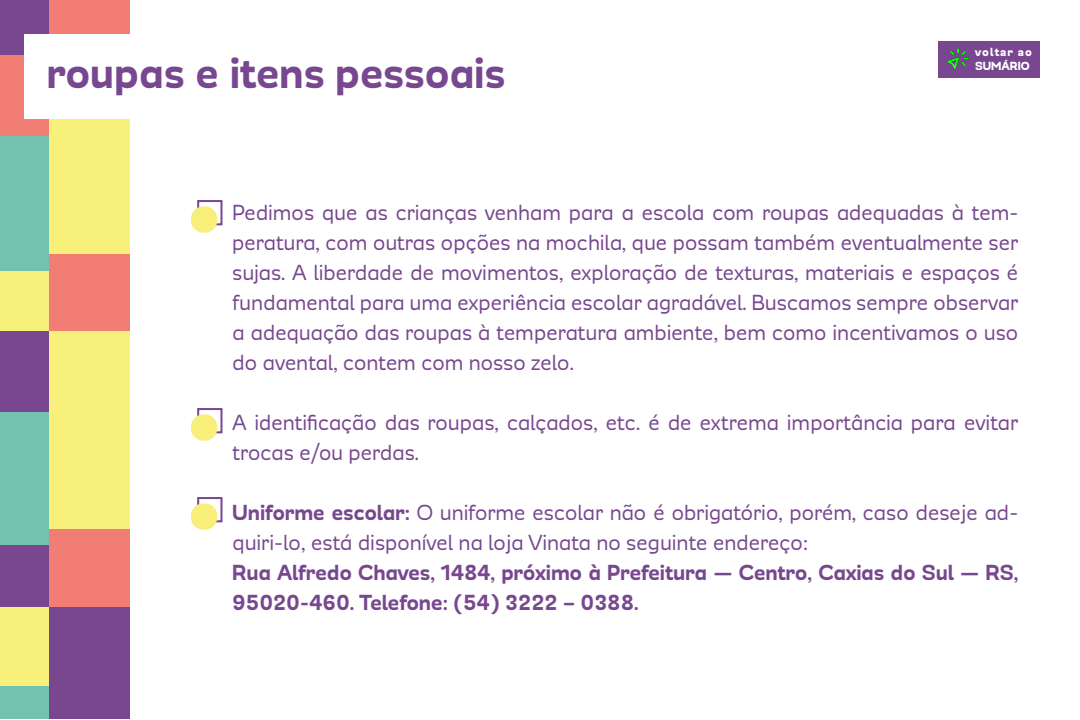
<style>
.page{position:relative;width:1080px;height:720px;background:#fff}
.page>*{position:absolute;margin:0;border:0;box-sizing:border-box;transform-origin:0 0}
.t1{font:800 50px "Modernica";letter-spacing:-.01em;color:#77478f}
.t2{font:25px/30px "Modernica";letter-spacing:-.015em;color:#77478f}
.t3{font:800 25px/30px "Modernica";letter-spacing:-.01em;color:#77478f}
.t4{font:900 13.5px/14px "Modernica";letter-spacing:.04em;color:#fff}
.s1{font-weight:800}
</style>
<div class="page">
<div style="left:49px;top:55px;width:81px;height:199px;background:#f7f07a"></div>
<div style="left:49px;top:0;width:81px;height:55px;background:#f27d75"></div>
<div style="left:0;top:135px;width:49px;height:136px;background:#73c2b0"></div>
<div style="left:0;top:0;width:49px;height:55px;background:#78478f"></div>
<div style="left:0;top:55px;width:49px;height:80px;background:#f27d75"></div>
<div style="left:49px;top:254px;width:81px;height:77px;background:#f27d75"></div>
<div style="left:0;top:271px;width:49px;height:60px;background:#f7f07a"></div>
<div style="left:49px;top:331px;width:81px;height:199px;background:#f7f07a"></div>
<div style="left:0;top:331px;width:49px;height:82px;background:#78478f"></div>
<div style="left:0;top:413px;width:49px;height:133px;background:#73c2b0"></div>
<div style="left:49px;top:530px;width:81px;height:77px;background:#f27d75"></div>
<div style="left:0;top:546px;width:49px;height:61px;background:#78478f"></div>
<div style="left:0;top:607px;width:49px;height:79px;background:#f7f07a"></div>
<div style="left:0;top:686px;width:49px;height:33px;background:#73c2b0"></div>
<div style="left:49px;top:607px;width:81px;height:112px;background:#78478f"></div>
<div style="left:24px;top:34px;width:172px;height:84px;background:#fff"></div>
<div style="left:197px;top:200px;width:25px;height:25px;border:2px solid #77478f"></div>
<div style="left:191px;top:206px;width:26px;height:27px;background:#f7ef7a;border-radius:12px"></div>
<div style="left:197px;top:408px;width:25px;height:25px;border:2px solid #77478f"></div>
<div style="left:191px;top:414px;width:26px;height:27px;background:#f7ef7a;border-radius:12px"></div>
<div style="left:197px;top:497px;width:25px;height:25px;border:2px solid #77478f"></div>
<div style="left:191px;top:503px;width:26px;height:27px;background:#f7ef7a;border-radius:12px"></div>
<div style="left:939px;top:41px;width:101px;height:37px;background:#78478f"></div>
<svg style="left:938px;top:41px;width:31px;height:30px"></svg>
<h1 class="t1" style="left:47px;top:50px;width:461px">roupas e itens pessoais</h1>
<p class="t4" style="left:975px;top:45px;width:59px">voltar ao<br>SUMÁRIO</p>
<p class="t2" style="left:232px;top:199px;width:788px;text-align:justify">Pedimos que as crianças venham para a escola com roupas adequadas à tem&shy;peratura, com outras opções na mochila, que possam também eventualmente ser sujas. A liberdade de movimentos, exploração de texturas, materiais e espaços é fundamental para uma experiência escolar agradável. Buscamos sempre observar a adequação das roupas à temperatura ambiente, bem como incentivamos o uso do avental, contem com nosso zelo.</p>
<p class="t2" style="left:232px;top:409px;width:788px">A identificação das roupas, calçados, etc. é de extrema importância para evitar trocas e/ou perdas.</p>
<p class="t2" style="left:232px;top:499px;width:788px"><span class="s1">Uniforme escolar:</span> O uniforme escolar não é obrigatório, porém, caso deseje ad&shy;quiri-lo, está disponível na loja Vinata no seguinte endereço:</p>
<p class="t3" style="left:232px;top:559px;width:788px">Rua Alfredo Chaves, 1484, próximo à Prefeitura — Centro, Caxias do Sul — RS,<br>95020-460. Telefone: (54) 3222 – 0388.</p>
</div>
